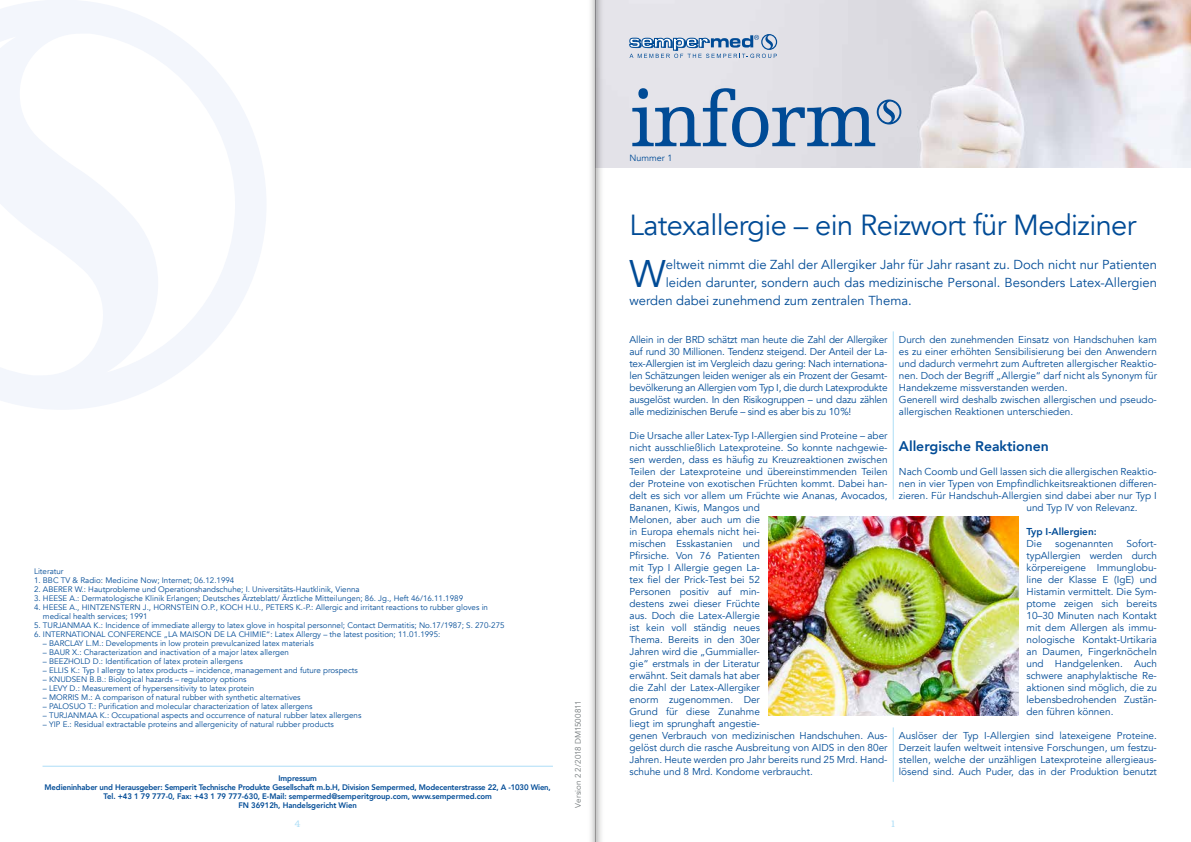
<style>
.page{position:relative;width:1191px;height:842px;background:#fff}
.page>*{position:absolute;margin:0;border:0;box-sizing:border-box;transform-origin:0 0}
.t1{font:80.8px "Egyptienne F";letter-spacing:-.04em;color:#004b96}
.t2{font:38.4px "Avenir LT Com";color:#004b96}
.t3{font:29px "Avenir LT Com";letter-spacing:-.02em;color:#004b96}
.t4{font:800 14px "Avenir LT Com";color:#004b96}
.t5{font:13px "Avenir LT Com";color:#004b96}
.t6{font:10px/12px "Avenir LT Com";color:#004b96;text-align:justify}
.t7{font:800 10px "Avenir LT Com";color:#004b96}
.t8{font:10px "Egyptienne F";color:#addef7}
.t9{font:9px "Avenir LT Com";color:#004b96}
.t10{font:8px/9px "Avenir LT Com";color:#004b96}
.t11{font:800 8px/9px "Avenir LT Com";letter-spacing:-.02em;color:#004b96;text-align:center}
.t12{font:8px "Avenir LT Com";letter-spacing:.01em;color:#72787a}
</style>
<div class="page">
<hr style="left:893px;top:331px;width:1px;height:168px;background:#addef7">
<hr style="left:893px;top:727px;width:1px;height:55px;background:#addef7">
<svg style="left:0;top:0;width:266px;height:409px"></svg>
<img style="left:618px;top:0;width:573px;height:168px">
<img style="left:768px;top:516px;width:250px;height:199px">
<svg style="left:629px;top:34px;width:148px;height:24px"></svg>
<svg style="left:876px;top:100px;width:25px;height:24px"></svg>
<hr style="left:43px;top:766px;width:510px;height:1px;background:#addef7">
<svg style="left:595px;top:0;width:23px;height:842px"></svg>
<h1 class="t1" style="left:629px;top:76px;width:249px">inform</h1>
<p class="t10" style="left:34px;top:567px;width:31px">Literatur</p>
<p class="t10" style="left:34px;top:576px;width:202px">1. BBC TV &amp; Radio: Medicine Now; Internet; 06.12.1994</p>
<p class="t10" style="left:34px;top:585px;width:327px">2. ABERER W.: Hautprobleme und Operationshandschuhe; I. Universitäts-Hautklinik, Vienna</p>
<p class="t10" style="left:34px;top:594px;width:430px">3. HEESE A.: Dermatologische Klinik Erlangen; Deutsches Ärzteblatt/ Ärztliche Mitteilungen; 86. Jg., Heft 46/16.11.1989</p>
<p class="t10" style="left:43px;top:603px;width:446px;text-indent:-9px">4. HEESE A., HINTZENSTERN J., HORNSTEIN O.P., KOCH H.U., PETERS K.-P.: Allergic and irritant reactions to rubber gloves in medical health services; 1991</p>
<p class="t10" style="left:34px;top:621px;width:472px">5. TURJANMAA K.: Incidence of immediate allergy to latex glove in hospital personnel; Contact Dermatitis; No.17/1987; S. 270-275</p>
<p class="t10" style="left:34px;top:630px;width:408px">6. INTERNATIONAL CONFERENCE „LA MAISON DE LA CHIMIE“: Latex Allergy – the latest position; 11.01.1995:</p>
<p class="t10" style="left:43px;top:639px;width:272px">– BARCLAY L.M.: Developments in low protein prevulcanized latex materials</p>
<p class="t10" style="left:43px;top:648px;width:247px">– BAUR X.: Characterization and inactivation of a major latex allergen</p>
<p class="t10" style="left:43px;top:657px;width:201px">– BEEZHOLD D.: Identification of latex protein allergens</p>
<p class="t10" style="left:43px;top:666px;width:316px">– ELLIS K.: Typ I allergy to latex products – incidence, management and future prospects</p>
<p class="t10" style="left:43px;top:675px;width:205px">– KNUDSEN B.B.: Biological hazards – regulatory options</p>
<p class="t10" style="left:43px;top:684px;width:213px">– LEVY D.: Measurement of hypersensitivity to latex protein</p>
<p class="t10" style="left:43px;top:693px;width:259px">– MORRIS M.: A comparison of natural rubber with synthetic alternatives</p>
<p class="t10" style="left:43px;top:702px;width:271px">– PALOSUO T.: Purification and molecular characterization of latex allergens</p>
<p class="t10" style="left:43px;top:711px;width:320px">– TURJANMAA K.: Occupational aspects and occurrence of natural rubber latex allergens</p>
<p class="t10" style="left:43px;top:720px;width:292px">– YIP E.: Residual extractable proteins and allergenicity of natural rubber products</p>
<p class="t11" style="left:45px;top:773px;width:508px">Impressum<br>Medieninhaber und Herausgeber: Semperit Technische Produkte Gesellschaft m.b.H, Division Sempermed, Modecenterstrasse 22, A -1030 Wien, Tel. +43 1 79 777-0, Fax: +43 1 79 777-630, E-Mail: sempermed@semperitgroup.com, www.sempermed.com<br>FN 36912h, Handelsgericht Wien</p>
<p class="t12" style="left:573px;top:807px;width:108px;rotate:-90deg">Version 2 2/2018 DM1500811</p>
<p class="t9" style="left:629px;top:152px;width:44px">Nummer 1</p>
<h3 class="t3" style="left:629px;top:208px;width:508px">Latexallergie – ein Reizwort für Mediziner</h3>
<h2 class="t2" style="left:629px;top:251px;width:38px">W</h2>
<h3 class="t5" style="left:666px;top:257px;width:492px">eltweit nimmt die Zahl der Allergiker Jahr für Jahr rasant zu. Doch nicht nur Patienten</h3>
<h3 class="t5" style="left:666px;top:275px;width:492px">leiden darunter, sondern auch das medizinische Personal. Besonders Latex-Allergien</h3>
<h3 class="t5" style="left:629px;top:293px;width:284px">werden dabei zunehmend zum zentralen Thema.</h3>
<p class="t6" style="left:629px;top:334px;width:259px">Allein in der BRD schätzt man heute die Zahl der Allergiker auf rund 30 Millionen. Tendenz steigend. Der Anteil der La&shy;tex-Allergien ist im Vergleich dazu gering: Nach internationa&shy;len Schätzungen leiden weniger als ein Prozent der Gesamt&shy;bevölkerung an Allergien vom Typ I, die durch Latexprodukte ausgelöst wurden. In den Risikogruppen – und dazu zählen alle medizinischen Berufe – sind es aber bis zu 10%!</p>
<p class="t6" style="left:629px;top:430px;width:259px;text-align:left">Die Ursache aller Latex-Typ I-Allergien sind Proteine – aber nicht ausschließlich Latexproteine. So konnte nachgewie&shy;sen werden, dass es häufig zu Kreuzreaktionen zwischen Teilen der Latexproteine und übereinstimmenden Teilen der Proteine von exotischen Früchten kommt. Dabei han&shy;delt es sich vor allem um Früchte wie Ananas, Avocados, Bananen, Kiwis, Mangos und<br>Melonen, aber auch um die<br>in Europa ehemals nicht hei-<br>mischen Esskastanien und<br>Pfirsiche. Von 76 Patienten<br>mit Typ I Allergie gegen La-<br>tex fiel der Prick-Test bei 52<br>Personen positiv auf min-<br>destens zwei dieser Früchte<br>aus. Doch die Latex-Allergie<br>ist kein voll ständig neues<br>Thema. Bereits in den 30er<br>Jahren wird die „Gummialler-<br>gie“ erstmals in der Literatur<br>erwähnt. Seit damals hat aber<br>die Zahl der Latex-Allergiker<br>enorm zugenommen. Der<br>Grund für diese Zunahme<br>liegt im sprunghaft angestie-<br>genen Verbrauch von medizinischen Handschuhen. Aus&shy;gelöst durch die rasche Ausbreitung von AIDS in den 80er Jahren. Heute werden pro Jahr bereits rund 25 Mrd. Hand&shy;schuhe und 8 Mrd. Kondome verbraucht.</p>
<p class="t6" style="left:899px;top:334px;width:259px;text-align:left">Durch den zunehmenden Einsatz von Handschuhen kam es zu einer erhöhten Sensibilisierung bei den Anwendern und dadurch vermehrt zum Auftreten allergischer Reaktio&shy;nen. Doch der Begriff „Allergie“ darf nicht als Synonym für Handekzeme missverstanden werden.<br>Generell wird deshalb zwischen allergischen und pseudo&shy;allergischen Reaktionen unterschieden.</p>
<h3 class="t4" style="left:899px;top:438px;width:151px">Allergische Reaktionen</h3>
<p class="t6" style="left:899px;top:466px;width:259px">Nach Coomb und Gell lassen sich die allergischen Reaktio-</p>
<p class="t6" style="left:899px;top:478px;width:259px">nen in vier Typen von Empfindlichkeitsreaktionen differen-</p>
<p class="t6" style="left:899px;top:490px;width:259px">zieren. Für Handschuh-Allergien sind dabei aber nur Typ I</p>
<p class="t6" style="left:1026px;top:502px;width:113px">und Typ IV von Relevanz.</p>
<p class="t7" style="left:1026px;top:526px;width:72px">Typ I-Allergien:</p>
<p class="t6" style="left:1026px;top:538px;width:17px">Die</p>
<p class="t6" style="left:1055px;top:538px;width:60px">sogenannten</p>
<p class="t6" style="left:1026px;top:538px;width:132px;text-indent:100px">Sofort&shy;typAllergien werden durch körpereigene Immunglobu&shy;line der Klasse E (IgE) und Histamin vermittelt. Die Sym&shy;ptome zeigen sich bereits 10–30 Minuten nach Kontakt mit dem Allergen als immu&shy;nologische Kontakt-Urtikaria an Daumen, Fingerknöcheln und Handgelenken. Auch schwere anaphylaktische Re&shy;aktionen sind möglich, die zu lebensbedrohenden Zustän&shy;den führen können.</p>
<p class="t6" style="left:899px;top:730px;width:259px">Auslöser der Typ I-Allergien sind latexeigene Proteine.<br>Derzeit laufen weltweit intensive Forschungen, um festzu&shy;stellen, welche der unzähligen Latexproteine allergieaus&shy;lösend sind. Auch Puder, das in der Produktion benutzt</p>
<p class="t8" style="left:295px;top:819px;width:7px">4</p>
<p class="t8" style="left:890px;top:819px;width:7px">1</p>
</div>
